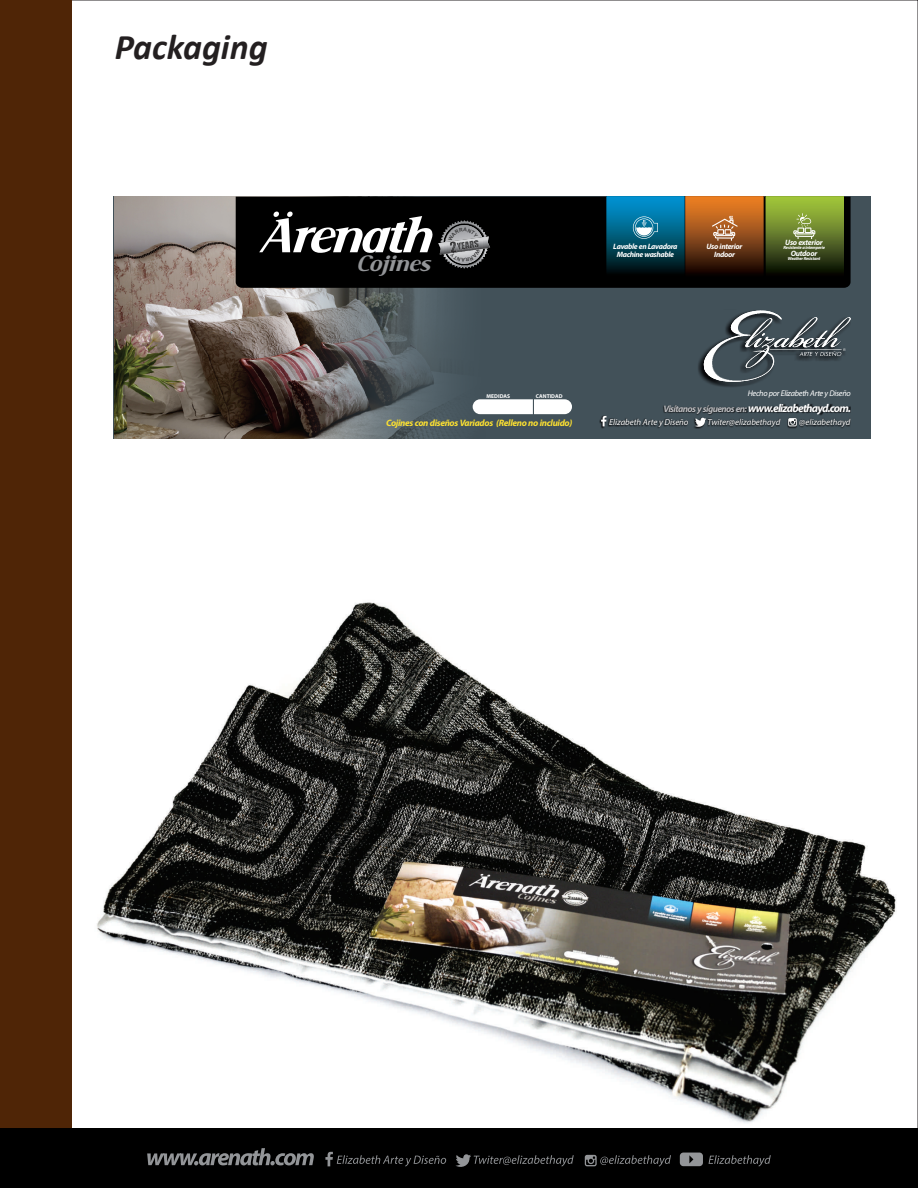
<style>
.page{position:relative;width:918px;height:1188px;background:#fff}
.page>*{position:absolute;margin:0;border:0;box-sizing:border-box;transform-origin:0 0}
.t1{font:italic 500 54.9px "Serif";color:#fff}
.t2{font:italic 700 36.15px "Calibri";color:#231f20}
.t3{font:italic 500 24.9px "Serif";color:#939598}
.t4{font:italic 700 9.45px "Myriad Pro";letter-spacing:-.065em;color:#bcbdc0}
.t5{font:italic 700 9.3px "Myriad Pro";letter-spacing:-.035em;color:#fde131}
.t6{font:italic 8.7px "Myriad Pro";color:#fff}
.t7{font:italic 8.25px "Myriad Pro";letter-spacing:-.035em;color:#fff}
.t8{font:italic 700 7.8px "Myriad Pro";letter-spacing:-.04em;color:#fff}
.t9{font:700 5.55px "Myriad Pro";color:#fff}
.t10{font:italic 700 4.5px "Myriad Pro";letter-spacing:-.04em;color:#fff}
.s1{font-size:11.4px;color:#fff}
</style>
<div class="page">
<img style="left:78px;top:602px;width:836px;height:527px">
<div style="left:0;top:0;width:71px;height:1188px;background:#4f2506"></div>
<div style="left:0;top:1129px;width:918px;height:59px;background:#000"></div>
<svg style="left:147px;top:1148px;width:167px;height:17px"></svg>
<svg style="left:325px;top:1152px;width:446px;height:15px"></svg>
<div style="left:113px;top:197px;width:757px;height:242px;background:#425159"></div>
<img style="left:114px;top:197px;width:385px;height:242px">
<div style="left:236px;top:197px;width:615px;height:91px;background:#000"></div>
<svg style="left:274px;top:212px;width:5px;height:5px"></svg>
<svg style="left:287px;top:212px;width:6px;height:5px"></svg>
<img style="left:698px;top:355px;width:59px;height:32px">
<svg style="left:703px;top:310px;width:148px;height:72px"></svg>
<img style="left:607px;top:196px;width:77px;height:81px">
<img style="left:686px;top:196px;width:79px;height:81px">
<img style="left:765px;top:196px;width:78px;height:81px">
<svg style="left:633px;top:216px;width:25px;height:23px"></svg>
<svg style="left:712px;top:216px;width:26px;height:25px"></svg>
<svg style="left:793px;top:213px;width:22px;height:26px"></svg>
<svg style="left:473px;top:399px;width:99px;height:15px"></svg>
<img style="left:599px;top:416px;width:252px;height:12px">
<svg style="left:601px;top:416px;width:5px;height:10px"></svg>
<svg style="left:788px;top:418px;width:9px;height:8px"></svg>
<svg style="left:695px;top:417px;width:11px;height:11px"></svg>
<img style="left:663px;top:404px;width:188px;height:12px">
<svg style="left:438px;top:220px;width:52px;height:49px;background:#646466"></svg>
<h2 class="t2" style="left:115px;top:32px;width:154px">Packaging</h2>
<h1 class="t1" style="left:263px;top:205px;width:178px">Arenath</h1>
<h3 class="t3" style="left:358px;top:250px;width:74px">Cojines</h3>
<p class="t8" style="left:613px;top:243px;width:66px">Lavable en Lavadora</p>
<p class="t8" style="left:617px;top:251px;width:59px">Machine washable</p>
<p class="t8" style="left:707px;top:244px;width:37px">Uso interior</p>
<p class="t8" style="left:714px;top:251px;width:22px">Indoor</p>
<p class="t8" style="left:785px;top:240px;width:39px">Uso exterior</p>
<p class="t10" style="left:784px;top:245px;width:43px">Resistente a intemperie</p>
<p class="t10" style="left:788px;top:257px;width:34px">Weather Resistant</p>
<p class="t8" style="left:791px;top:250px;width:28px">Outdoor</p>
<p class="t9" style="left:487px;top:393px;width:25px">MEDIDAS</p>
<p class="t9" style="left:536px;top:393px;width:28px">CANTIDAD</p>
<p class="t5" style="left:386px;top:419px;width:188px">Cojines con diseños Variados (Relleno no incluido)</p>
<p class="t7" style="left:748px;top:390px;width:105px">Hecho por Elizabeth Arte y Diseño</p>
<p class="t4" style="left:663px;top:405px;width:189px">Visítanos y síguenos en: <span class="s1">www.elizabethayd.com.</span></p>
<p class="t6" style="left:609px;top:418px;width:81px">Elizabeth Arte y Diseño</p>
<p class="t6" style="left:708px;top:418px;width:74px">Twiter@elizabethayd</p>
<p class="t6" style="left:799px;top:418px;width:53px">@elizabethayd</p>
</div>
